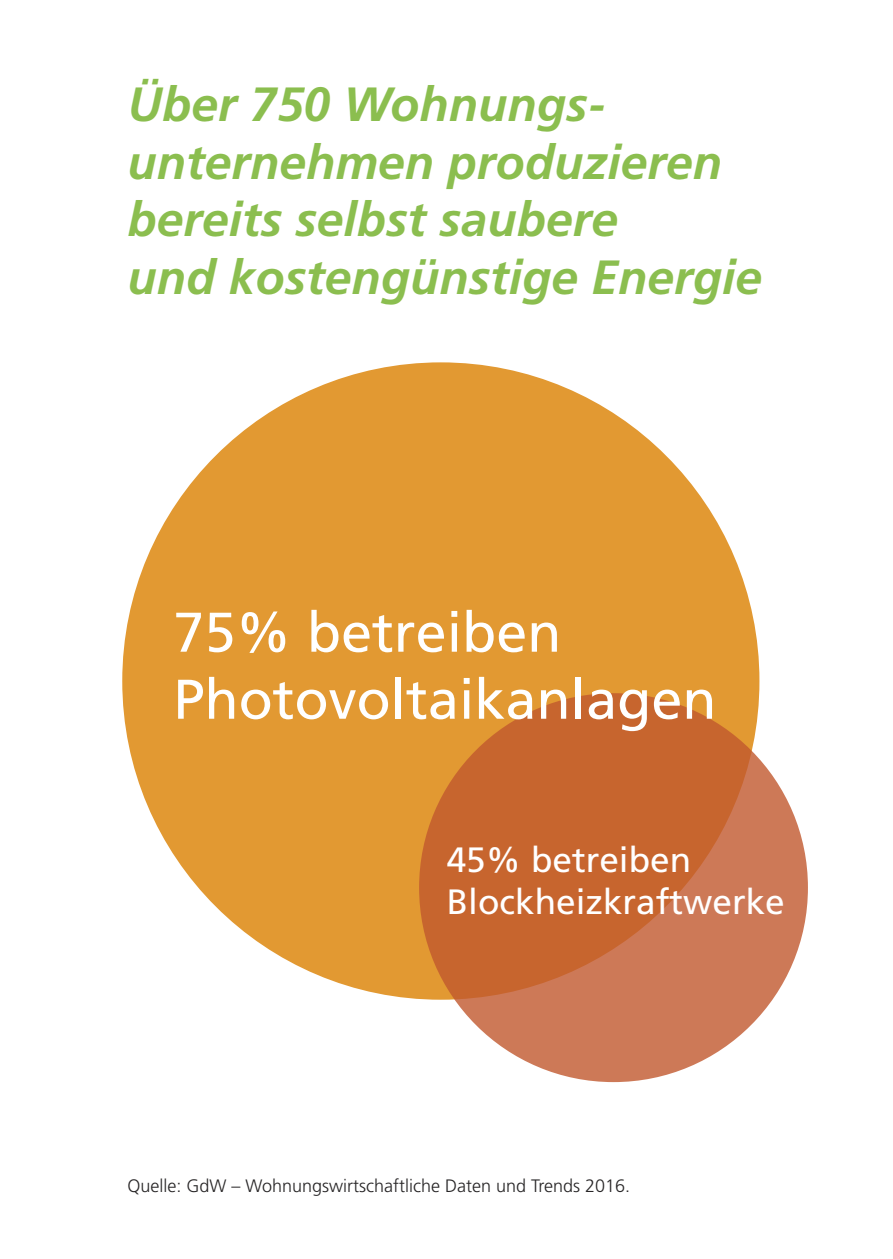
<style>
.page{position:relative;width:893px;height:1259px;background:#fff}
.page>*{position:absolute;margin:0;border:0;box-sizing:border-box;transform-origin:0 0}
.t1{font:55.8px/66.9px "Frutiger";color:#fff}
.t2{font:italic 700 48px/57.6px "Frutiger";color:#8bbe4f}
.t3{font:35.1px/42.3px "Frutiger";color:#fff}
.t4{font:300 18px "Frutiger";color:#272526}
</style>
<div class="page">
<div style="left:122px;top:362px;width:637px;height:637px;background:#e29932;border-radius:50%"></div>
<div style="left:419px;top:693px;width:389px;height:389px;background:#c1582e;border-radius:50%;opacity:.8"></div>
<p class="t2" style="left:127px;top:79px;width:636px">Über 750 Wohnungs&shy;unternehmen produzieren bereits selbst saubere<br>und kostengünstige Energie</p>
<p class="t1" style="left:173px;top:603px;width:544px">75% betreiben<br>Photovoltaikanlagen</p>
<p class="t3" style="left:447px;top:841px;width:340px">45% betreiben<br>Blockheizkraftwerke</p>
<p class="t4" style="left:127px;top:1178px;width:504px">Quelle: GdW – Wohnungswirtschaftliche Daten und Trends 2016.</p>
</div>
